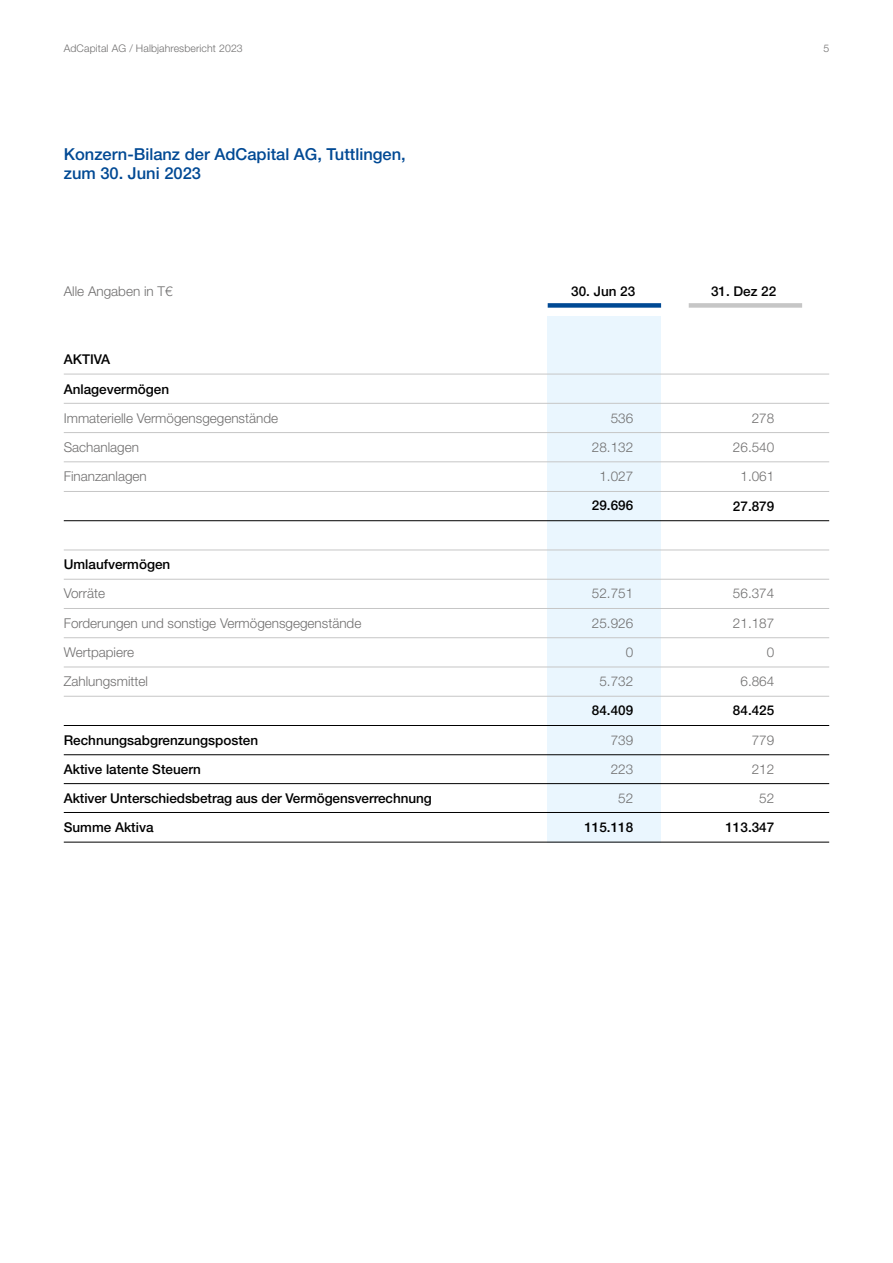
<style>
.page{position:relative;width:893px;height:1263px;background:#fff}
.page>*{position:absolute;margin:0;border:0;box-sizing:border-box;transform-origin:0 0}
.t1{font:500 16.5px/19.5px "Helvetica Neue LT Pro";color:#004994}
.t2{font:300 13.5px/29.2px "Helvetica Neue LT Pro";color:#706f6f;text-align:right}
.t3{font:500 13.5px/29.2px "Helvetica Neue LT Pro";color:#000}
.t4{font:300 10.5px "Helvetica Neue LT Pro";letter-spacing:.01em;color:#706f6f}
</style>
<div class="page">
<div style="left:548px;top:316px;width:113px;height:526px;background:#eaf6fe"></div>
<hr style="left:64px;top:374px;width:765px;height:1px;background:#c6c6c6">
<hr style="left:64px;top:403px;width:765px;height:1px;background:#c6c6c6">
<hr style="left:64px;top:461px;width:765px;height:1px;background:#c6c6c6">
<hr style="left:64px;top:491px;width:765px;height:1px;background:#c6c6c6">
<hr style="left:64px;top:520px;width:765px;height:1px;background:#000">
<hr style="left:64px;top:550px;width:765px;height:1px;background:#c6c6c6">
<hr style="left:64px;top:579px;width:765px;height:1px;background:#c6c6c6">
<hr style="left:64px;top:637px;width:765px;height:1px;background:#c6c6c6">
<hr style="left:64px;top:667px;width:765px;height:1px;background:#c6c6c6">
<hr style="left:64px;top:696px;width:765px;height:1px;background:#c6c6c6">
<hr style="left:64px;top:725px;width:765px;height:1px;background:#000">
<hr style="left:64px;top:608px;width:765px;height:1px;background:#c6c6c6">
<hr style="left:64px;top:754px;width:765px;height:1px;background:#000">
<hr style="left:64px;top:783px;width:765px;height:1px;background:#000">
<hr style="left:64px;top:432px;width:765px;height:1px;background:#c6c6c6">
<hr style="left:64px;top:842px;width:765px;height:1px;background:#000">
<hr style="left:64px;top:812px;width:765px;height:1px;background:#000">
<div style="left:548px;top:303px;width:113px;height:5px;background:#004994"></div>
<div style="left:689px;top:303px;width:113px;height:5px;background:#c6c6c6"></div>
<p class="t4" style="left:64px;top:42px;width:181px">AdCapital AG / Halbjahresbericht 2023</p>
<p class="t4" style="left:823px;top:42px;width:7px">5</p>
<p class="t1" style="left:64px;top:144px;width:344px">Konzern-Bilanz der AdCapital AG, Tuttlingen, zum 30. Juni 2023</p>
<p class="t2" style="left:64px;top:276px;width:110px">Alle Angaben in T€</p>
<p class="t3" style="left:571px;top:276px;width:66px">30. Jun 23</p>
<p class="t3" style="left:711px;top:276px;width:67px">31. Dez 22</p>
<p class="t3" style="left:64px;top:345px;width:107px">AKTIVA<br>Anlagevermögen</p>
<p class="t2" style="left:64px;top:403px;width:216px;text-align:left">Immaterielle Vermögensgegenstände<br>Sachanlagen<br>Finanzanlagen</p>
<p class="t3" style="left:64px;top:549px;width:108px">Umlaufvermögen</p>
<p class="t2" style="left:64px;top:578px;width:299px;text-align:left">Vorräte<br>Forderungen und sonstige Vermögensgegenstände<br>Wertpapiere<br>Zahlungsmittel</p>
<p class="t3" style="left:64px;top:725px;width:370px">Rechnungsabgrenzungsposten<br>Aktive latente Steuern<br>Aktiver Unterschiedsbetrag aus der Vermögensverrechnung<br>Summe Aktiva</p>
<p class="t2" style="left:592px;top:403px;width:43px">536<br>28.132<br>1.027</p>
<p class="t3" style="left:592px;top:491px;width:43px">29.696</p>
<p class="t2" style="left:592px;top:578px;width:43px">52.751<br>25.926<br>0<br>5.732</p>
<p class="t3" style="left:592px;top:696px;width:43px">84.409</p>
<p class="t2" style="left:611px;top:725px;width:24px;text-align:center">739<br>223<br>52</p>
<p class="t3" style="left:584px;top:813px;width:50px">115.118</p>
<p class="t2" style="left:733px;top:403px;width:43px">278<br>26.540<br>1.061</p>
<p class="t3" style="left:733px;top:491px;width:43px">27.879</p>
<p class="t2" style="left:733px;top:579px;width:43px">56.374<br>21.187<br>0<br>6.864</p>
<p class="t3" style="left:733px;top:696px;width:43px">84.425</p>
<p class="t2" style="left:752px;top:725px;width:24px;text-align:center">779<br>212<br>52</p>
<p class="t3" style="left:725px;top:813px;width:50px">113.347</p>
</div>
